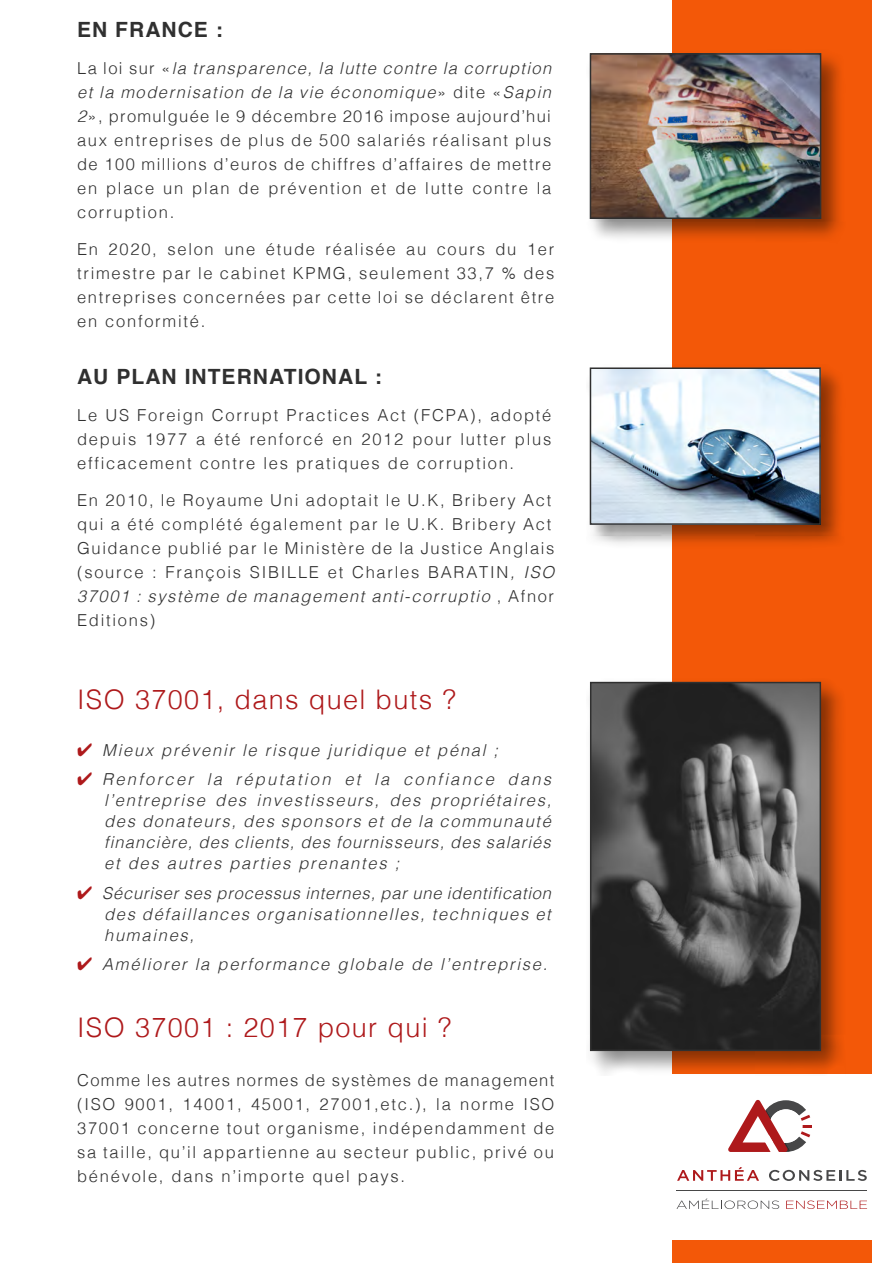
<style>
.page{position:relative;width:893px;height:1263px;background:#fff}
.page>*{position:absolute;margin:0;border:0;box-sizing:border-box;transform-origin:0 0}
.t1{font:300 27px "Helvetica";letter-spacing:.05em;color:#ae191b}
.t2{font:700 21px "Helvetica";letter-spacing:.05em;color:#303030}
.t3{font:300 16.5px/24px "Helvetica";letter-spacing:.105em;color:#303030;text-align:justify}
.t4{font:italic 300 16.5px/21px "Helvetica";letter-spacing:.105em;color:#303030;text-align:justify}
.s1{font-style:italic}
.s2{color:#ae191b}
</style>
<div class="page">
<div style="left:672px;top:1px;width:200px;height:1262px;background:#f35808"></div>
<div style="left:636px;top:1074px;width:257px;height:165px;background:#fff"></div>
<div style="left:586px;top:49px;width:260px;height:195px;background:#000;opacity:.44"></div>
<img style="left:593px;top:56px;width:225px;height:160px">
<div style="left:590px;top:53px;width:231px;height:166px;border:2px solid #303030"></div>
<div style="left:586px;top:678px;width:260px;height:397px;background:#000;opacity:.44"></div>
<img style="left:593px;top:685px;width:225px;height:363px">
<div style="left:590px;top:682px;width:231px;height:369px;border:2px solid #303030"></div>
<div style="left:586px;top:364px;width:260px;height:185px;background:#000;opacity:.44"></div>
<img style="left:593px;top:370px;width:225px;height:152px">
<div style="left:590px;top:367px;width:231px;height:158px;border:2px solid #303030"></div>
<svg style="left:676px;top:1198px;width:103px;height:11px"></svg>
<svg style="left:786px;top:1200px;width:81px;height:9px"></svg>
<hr style="left:677px;top:1190px;width:190px;height:1px;background:#474748">
<svg style="left:728px;top:1100px;width:84px;height:52px"></svg>
<svg style="left:677px;top:1167px;width:82px;height:14px"></svg>
<svg style="left:769px;top:1170px;width:98px;height:11px"></svg>
<p class="t2" style="left:77px;top:13px;width:147px">EN FRANCE :</p>
<p class="t3" style="left:77px;top:55px;width:476px">La loi sur «<span class="s1">la transparence, la lutte contre la corruption et la modernisation de la vie économique</span>» dite «<span class="s1">Sapin 2</span>», promulguée le 9 décembre 2016 impose aujourd’hui aux entreprises de plus de 500 salariés réalisant plus de 100 millions d’euros de chiffres d’affaires de mettre en place un plan de prévention et de lutte contre la corruption.</p>
<p class="t3" style="left:77px;top:236px;width:479px">En 2020, selon une étude réalisée au cours du 1er trimestre par le cabinet KPMG, seulement 33,7 % des entreprises concernées par cette loi se déclarent être en conformité.</p>
<p class="t2" style="left:77px;top:360px;width:306px">AU PLAN INTERNATIONAL :</p>
<p class="t3" style="left:77px;top:402px;width:476px">Le US Foreign Corrupt Practices Act (FCPA), adopté depuis 1977 a été renforcé en 2012 pour lutter plus efficacement contre les pratiques de corruption.</p>
<p class="t3" style="left:77px;top:487px;width:479px;text-align:left">En 2010, le Royaume Uni adoptait le U.K, Bribery Act qui a été complété également par le U.K. Bribery Act Guidance publié par le Ministère de la Justice Anglais (source : François SIBILLE et Charles BARATIN<span class="s1">, ISO 37001 : système de management anti-corruptio</span> , Afnor Editions)</p>
<h1 class="t1" style="left:77px;top:677px;width:380px">ISO 37001, dans quel buts ?</h1>
<p class="t4" style="left:77px;top:738px;width:423px"><span class="s2">✔</span> Mieux prévenir le risque juridique et pénal ;</p>
<p class="t4" style="left:104px;top:768px;width:449px;text-indent:-27px"><span class="s2">✔</span> Renforcer la réputation et la confiance dans l’entreprise des investisseurs, des propriétaires, des donateurs, des sponsors et de la communauté financière, des clients, des fournisseurs, des salariés et des autres parties prenantes ;</p>
<p class="t4" style="left:104px;top:881px;width:448px;text-indent:-27px"><span class="s2">✔</span> Sécuriser ses processus internes, par une identification des défaillances organisationnelles, techniques et humaines,</p>
<p class="t4" style="left:77px;top:953px;width:472px"><span class="s2">✔</span> Améliorer la performance globale de l’entreprise.</p>
<h1 class="t1" style="left:77px;top:1004px;width:376px">ISO 37001 : 2017 pour qui ?</h1>
<p class="t3" style="left:77px;top:1067px;width:479px">Comme les autres normes de systèmes de management (ISO 9001, 14001, 45001, 27001,etc.), la norme ISO 37001 concerne tout organisme, indépendamment de sa taille, qu’il appartienne au secteur public, privé ou bénévole, dans n’importe quel pays.</p>
</div>
